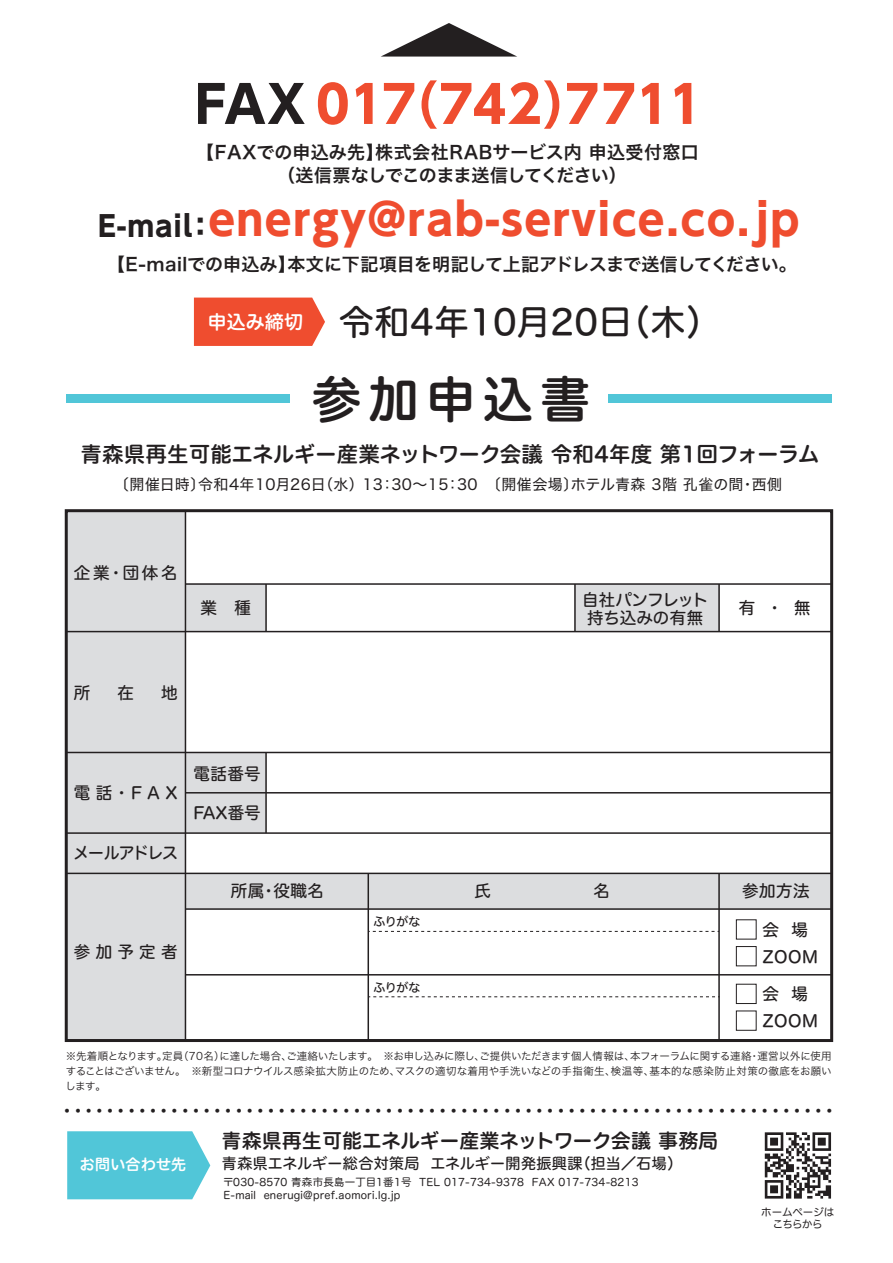
<style>
.page{position:relative;width:893px;height:1263px;background:#fff}
.page>*{position:absolute;margin:0;border:0;box-sizing:border-box;transform-origin:0 0}
.t1{font:700 51px "UD Shin Go Pr 6";letter-spacing:.01em;color:#ef4d2f}
.t2{font:49.5px "Hira Maru Std W6";letter-spacing:.155em;color:#231f20}
.t3{font:700 43.5px "UD Shin Go Pr 6";letter-spacing:.03em;color:#ef4d2f}
.t4{font:34.5px "Hira Maru Std W5";letter-spacing:.03em;color:#231f20}
.t5{font:21px "Hira Maru Std W6";letter-spacing:.01em;color:#231f20}
.t6{font:19.5px "Hira Maru Std W6";letter-spacing:.01em;color:#231f20}
.t7{font:18px/22.5px "Hira Kaku Pro W6";letter-spacing:-.005em;color:#231f20;text-align:center}
.t8{font:16.65px "Hira Kaku Std W6";color:#231f20}
.t9{font:16.5px/27px "Hira Maru Std W5";letter-spacing:.025em;color:#231f20}
.t10{font:16.5px/18px "Hira Maru Std W5";letter-spacing:-.01em;color:#231f20}
.t11{font:16.5px "Hira Maru Std W5";letter-spacing:-.06em;color:#231f20;scale:.96 1}
.t12{font:15px "Hira Kaku Std W4";letter-spacing:.03em;color:#231f20}
.t13{font:15px "Hira Maru Std W5";letter-spacing:.03em;color:#231f20}
.t14{font:15px "Hira Maru Std W6";letter-spacing:.015em;color:#fff}
.t15{font:12px "Hira Maru Std W5";letter-spacing:-.045em;color:#231f20}
.t16{font:10.5px/15px "Hira Kaku Pro W3";letter-spacing:.015em;color:#231f20;text-align:justify}
.t17{font:10.5px/12.8px "Hira Maru Std W4";letter-spacing:.02em;color:#231f20}
.t18{font:10.5px/12.8px "Hira Maru Std W4";letter-spacing:-.02em;color:#231f20;text-align:center}
.s1{color:#231f20}
.s2{font-size:28.5px;color:#231f20}
</style>
<div class="page">
<div style="left:575px;top:584px;width:144px;height:48px;background:#dcdddf"></div>
<svg style="left:67px;top:1131px;width:143px;height:68px;background:#5cc9da"></svg>
<svg style="left:381px;top:23px;width:136px;height:34px"></svg>
<svg style="left:765px;top:1132px;width:66px;height:66px"></svg>
<div style="left:66px;top:511px;width:119px;height:529px;background:#dcdddf"></div>
<div style="left:185px;top:584px;width:81px;height:48px;background:#dcdddf"></div>
<div style="left:185px;top:752px;width:81px;height:81px;background:#dcdddf"></div>
<div style="left:185px;top:873px;width:647px;height:36px;background:#dcdddf"></div>
<hr style="left:66px;top:631px;width:766px;height:1px;background:#231f20">
<hr style="left:66px;top:752px;width:766px;height:1px;background:#231f20">
<hr style="left:185px;top:792px;width:647px;height:1px;background:#231f20">
<hr style="left:66px;top:832px;width:766px;height:2px;background:#231f20">
<hr style="left:66px;top:873px;width:766px;height:1px;background:#231f20">
<div style="left:65px;top:509px;width:768px;height:533px;border:3px solid #231f20"></div>
<hr style="left:185px;top:511px;width:1px;height:529px;background:#231f20">
<hr style="left:185px;top:583px;width:647px;height:2px;background:#231f20">
<hr style="left:265px;top:752px;width:2px;height:81px;background:#231f20">
<hr style="left:265px;top:584px;width:2px;height:48px;background:#231f20">
<hr style="left:185px;top:908px;width:647px;height:2px;background:#231f20">
<hr style="left:185px;top:974px;width:647px;height:1px;background:#231f20">
<hr style="left:368px;top:873px;width:1px;height:167px;background:#231f20">
<hr style="left:718px;top:873px;width:2px;height:167px;background:#231f20">
<svg style="left:369px;top:931px;width:349px;height:1px"></svg>
<svg style="left:369px;top:996px;width:351px;height:1px"></svg>
<hr style="left:718px;top:584px;width:2px;height:48px;background:#231f20">
<hr style="left:574px;top:584px;width:2px;height:48px;background:#231f20">
<div style="left:736px;top:946px;width:20px;height:20px;border:1px solid #231f20"></div>
<div style="left:736px;top:984px;width:20px;height:20px;border:1px solid #231f20"></div>
<div style="left:736px;top:1010px;width:20px;height:21px;border:1px solid #231f20"></div>
<div style="left:66px;top:394px;width:223px;height:8px;background:#51c6d8"></div>
<div style="left:608px;top:394px;width:223px;height:8px;background:#51c6d8"></div>
<svg style="left:194px;top:298px;width:131px;height:48px;background:#ef5539"></svg>
<h1 class="t1" style="left:195px;top:63px;width:509px"><span class="s1">FAX</span> 017（742）7711</h1>
<h3 class="t7" style="left:196px;top:140px;width:504px">【FAXでの申込み先】株式会社RABサービス内 申込受付窓口（送信票なしでこのまま送信してください）</h3>
<h3 class="t3" style="left:98px;top:184px;width:703px"><span class="s2">E-mail：</span>energy@rab-service.co.jp</h3>
<h3 class="t7" style="left:107px;top:252px;width:691px">【E-mailでの申込み】本文に下記項目を明記して上記アドレスまで送信してください。</h3>
<h3 class="t4" style="left:208px;top:296px;width:515px"><sup>申込み締切</sup> 令和4年10月20日（木）</h3>
<h2 class="t2" style="left:312px;top:362px;width:280px">参加申込書</h2>
<h3 class="t5" style="left:81px;top:439px;width:740px">青森県再生可能エネルギー産業ネットワーク会議 令和4年度 第1回フォーラム</h3>
<h3 class="t12" style="left:114px;top:473px;width:670px">〔開催日時〕令和4年10月26日（水）13：30～15：30　〔開催会場〕ホテル青森 3階 孔雀の間・西側</h3>
<h3 class="t9" style="left:74px;top:559px;width:105px">企業・団体名</h3>
<h3 class="t9" style="left:74px;top:679px;width:18px">所</h3>
<h3 class="t9" style="left:117px;top:679px;width:18px">在</h3>
<h3 class="t9" style="left:161px;top:679px;width:18px">地</h3>
<h3 class="t9" style="left:201px;top:594px;width:52px">業　種</h3>
<h3 class="t10" style="left:582px;top:591px;width:128px">自社パンフレット持ち込みの有無</h3>
<h3 class="t9" style="left:739px;top:594px;width:73px">有　・　無</h3>
<h3 class="t9" style="left:74px;top:780px;width:105px">電話・FAX</h3>
<h3 class="t11" style="left:73px;top:841px;width:111px">メールアドレス</h3>
<h3 class="t9" style="left:74px;top:939px;width:105px">参加予定者</h3>
<h3 class="t9" style="left:194px;top:760px;width:69px">電話番号</h3>
<h3 class="t9" style="left:194px;top:799px;width:69px">FAX番号</h3>
<h3 class="t9" style="left:231px;top:878px;width:95px">所属・役職名</h3>
<h3 class="t9" style="left:742px;top:878px;width:69px">参加方法</h3>
<p class="t15" style="left:374px;top:912px;width:49px">ふりがな</p>
<h3 class="t9" style="left:762px;top:916px;width:57px">会 場<br>ZOOM</h3>
<h3 class="t9" style="left:762px;top:981px;width:57px">会 場<br>ZOOM</h3>
<p class="t15" style="left:374px;top:978px;width:49px">ふりがな</p>
<p class="t16" style="left:65px;top:1048px;width:768px">※先着順となります。定員（70名）に達した場合、ご連絡いたします。　※お申し込みに際し、ご提供いただきます個人情報は、本フォーラムに関する連絡・運営以外に使用することはございません。　※新型コロナウイルス感染拡大防止のため、マスクの適切な着用や手洗いなどの手指衛生、検温等、基本的な感染防止対策の徹底をお願いします。</p>
<h3 class="t8" style="left:59px;top:1098px;width:780px">・・・・・・・・・・・・・・・・・・・・・・・・・・・・・・・・・・・・・・・・・・・・・・・・・・・・・・・・・・・・・・・・・・・・・・・・</h3>
<h3 class="t14" style="left:80px;top:1153px;width:108px">お問い合わせ先</h3>
<h3 class="t6" style="left:222px;top:1126px;width:498px">青森県再生可能エネルギー産業ネットワーク会議 事務局</h3>
<h3 class="t13" style="left:222px;top:1152px;width:462px">青森県エネルギー総合対策局 エネルギー開発振興課（担当／石場）</h3>
<p class="t17" style="left:223px;top:1176px;width:417px">〒030-8570 青森市長島一丁目1番1号 TEL 017-734-9378 FAX 017-734-8213<br>E-mail enerugi@pref.aomori.lg.jp</p>
<p class="t18" style="left:761px;top:1205px;width:74px">ホームページはこちらから</p>
</div>
